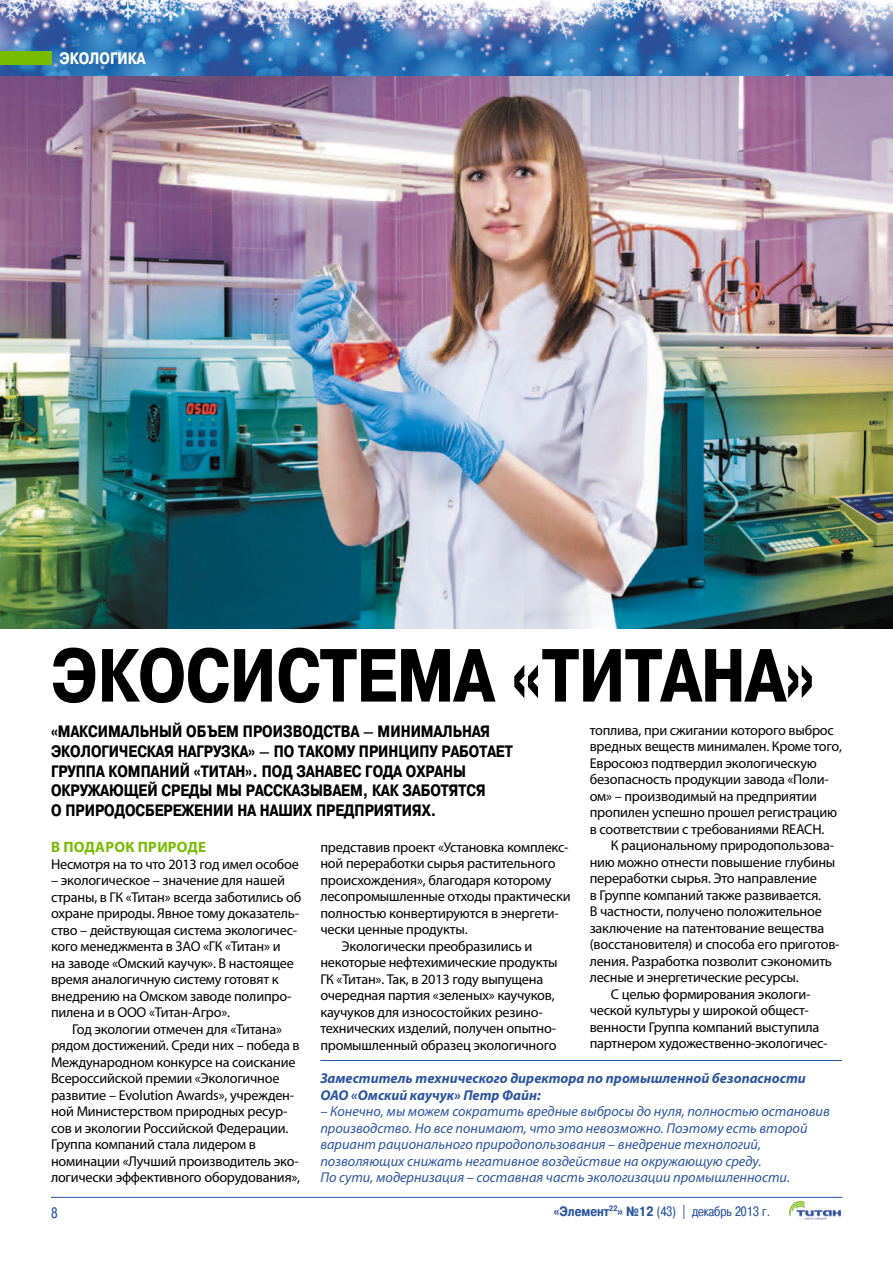
<style>
.page{position:relative;width:893px;height:1263px;background:#fff}
.page>*{position:absolute;margin:0;border:0;box-sizing:border-box;transform-origin:0 0}
.t1{font:700 75px "Pragmatica Condensed Cyr";color:#000}
.t2{font:700 16.5px/19.8px "Pragmatica Condensed Cyr";color:#000}
.t3{font:700 16.5px "Pragmatica Condensed Cyr";color:#fff}
.t4{font:700 15px "Myriad Pro";color:#78bb00}
.t5{font:15px "Pragmatica Condensed Cyr";color:#2b539f}
.t6{font:14.25px/16.5px "Myriad Pro";letter-spacing:-.015em;color:#000}
.t7{font:italic 14.25px/16.5px "Myriad Pro";color:#2b539f}
.t8{font:italic 700 14.25px/16.5px "Myriad Pro";color:#2b539f}
.t9{font:13.5px "Pragmatica Condensed Cyr";color:#2b539f}
.s1{font-weight:700}
</style>
<div class="page">
<img style="left:0;top:0;width:893px;height:77px">
<div style="left:0;top:51px;width:51px;height:13px;background:#78bb00"></div>
<hr style="left:51px;top:1197px;width:791px;height:1px;background:#2b539f">
<img style="left:790px;top:1201px;width:51px;height:18px">
<img style="left:0;top:77px;width:893px;height:551px">
<hr style="left:320px;top:1060px;width:522px;height:1px;background:#2b539f">
<p class="t3" style="left:60px;top:49px;width:87px">экологика</p>
<h1 class="t1" style="left:51px;top:634px;width:270px">Экосистема</h1>
<h1 class="t1" style="left:511px;top:634px;width:156px">«Титана</h1>
<h1 class="t1" style="left:785px;top:634px;width:33px">»</h1>
<p class="t2" style="left:51px;top:721px;width:68px">«Максимальн</p>
<p class="t2" style="left:159px;top:721px;width:165px">ый объем производства</p>
<p class="t2" style="left:363px;top:721px;width:69px">– минимальна</p>
<p class="t6" style="left:590px;top:722px;width:254px">топлива, при сжигании которого выброс вредных веществ минимален. Кроме того, Евросоюз подтвердил экологическую безопасность продукции завода «Поли&shy;ом» – производимый на предприятии пропилен успешно прошел регистрацию в соответствии с требованиями REACH.</p>
<p class="t6" style="left:611px;top:837px;width:225px">К рациональному природопользова-</p>
<p class="t6" style="left:590px;top:854px;width:247px">нию можно отнести повышение глубины</p>
<p class="t6" style="left:590px;top:870px;width:229px">переработки сырья. Это направление</p>
<p class="t6" style="left:590px;top:887px;width:233px">в Группе компаний также развивается.</p>
<p class="t6" style="left:590px;top:903px;width:234px">В частности, получено положительное</p>
<p class="t6" style="left:590px;top:920px;width:236px">заключение на патентование вещества</p>
<p class="t6" style="left:590px;top:936px;width:251px">(восстановителя) и способа его приготов-</p>
<p class="t6" style="left:590px;top:953px;width:244px">ления. Разработка позволит сэкономить</p>
<p class="t6" style="left:590px;top:969px;width:211px">лесные и энергетические ресурсы.</p>
<p class="t6" style="left:611px;top:986px;width:201px">С целью формирования экологи-</p>
<p class="t6" style="left:590px;top:1002px;width:221px">ческой культуры у широкой общест-</p>
<p class="t6" style="left:590px;top:1019px;width:231px">венности Группа компаний выступила</p>
<p class="t6" style="left:590px;top:1035px;width:239px">партнером художественно-экологичес-</p>
<p class="t8" style="left:320px;top:1070px;width:487px">Заместитель технического директора по промышленной безопасности<br>ОАО «Омский каучук» Петр Файн:</p>
<p class="t7" style="left:320px;top:1103px;width:511px">– Конечно, мы можем сократить вредные выбросы до нуля, полностью остановив производство. Но все понимают, что это невозможно. Поэтому есть второй вариант рационального природопользования – внедрение технологий, позволяющих снижать негативное воздействие на окружающую среду.<br>По сути, модернизация – составная часть экологизации промышленности.</p>
<p class="t2" style="left:51px;top:721px;width:441px;text-indent:430px">я экологическая нагрузка» – по такому принципу работает<br>Группа компан ий «Титан ». Под занавес</p>
<p class="t2" style="left:365px;top:761px;width:102px">Года охран ы</p>
<p class="t2" style="left:51px;top:781px;width:283px">окружающей среды мы рассказываем</p>
<p class="t2" style="left:51px;top:781px;width:436px;text-indent:312px">, как заботятся о природосбережен ии на наших предприятиях.</p>
<p class="t4" style="left:51px;top:837px;width:157px">В подарок природе</p>
<p class="t6" style="left:51px;top:856px;width:249px">Несмотря на то что 2013 год имел особое</p>
<p class="t6" style="left:51px;top:872px;width:252px">– экологическое – значение для нашей страны, в ГК «Титан» всегда заботились об охране природы. Явное тому доказатель&shy;ство – действующая система экологичес&shy;кого менеджмента в ЗАО «ГК «Титан» и<br>на заводе «Омский каучук». В настоящее время аналогичную систему готовят к внедрению на Омском заводе полипро&shy;пилена и в ООО «Титан-Агро».</p>
<p class="t6" style="left:51px;top:1021px;width:251px;text-indent:21px">Год экологии отмечен для «Титана» рядом достижений. Среди них – победа в Международном конкурсе на соискание Всероссийской премии «Экологичное развитие – Evolution Awards», учрежден&shy;ной Министерством природных ресур&shy;сов и экологии Российской Федерации.<br>Группа компаний стала лидером в номинации «Лучший производитель эко&shy;логически эффективного оборудования»,</p>
<p class="t6" style="left:320px;top:838px;width:249px">представив проект «Установка комплекс-</p>
<p class="t6" style="left:320px;top:855px;width:237px">ной переработки сырья растительного</p>
<p class="t6" style="left:320px;top:871px;width:233px">происхождения», благодаря которому</p>
<p class="t6" style="left:320px;top:888px;width:252px">лесопромышленные отходы практически</p>
<p class="t6" style="left:320px;top:904px;width:240px">полностью конвертируются в энергети-</p>
<p class="t6" style="left:320px;top:921px;width:149px">чески ценные продукты.</p>
<p class="t6" style="left:342px;top:937px;width:192px">Экологически преобразились и</p>
<p class="t6" style="left:320px;top:954px;width:239px">некоторые нефтехимические продукты</p>
<p class="t6" style="left:320px;top:970px;width:224px">ГК «Титан». Так, в 2013 году выпущена</p>
<p class="t6" style="left:320px;top:987px;width:236px">очередная партия «зеленых» каучуков,</p>
<p class="t6" style="left:320px;top:1004px;width:224px">каучуков для износостойких резино-</p>
<p class="t6" style="left:320px;top:1020px;width:237px">технических изделий, получен опытно-</p>
<p class="t6" style="left:320px;top:1037px;width:238px">промышленный образец экологичного</p>
<p class="t5" style="left:51px;top:1204px;width:8px">8</p>
<p class="t9" style="left:554px;top:1203px;width:218px"><span class="s1">«Элемент</span><sup>22</sup><span class="s1">» №12</span> (43) | декабрь 2013 г.</p>
</div>
